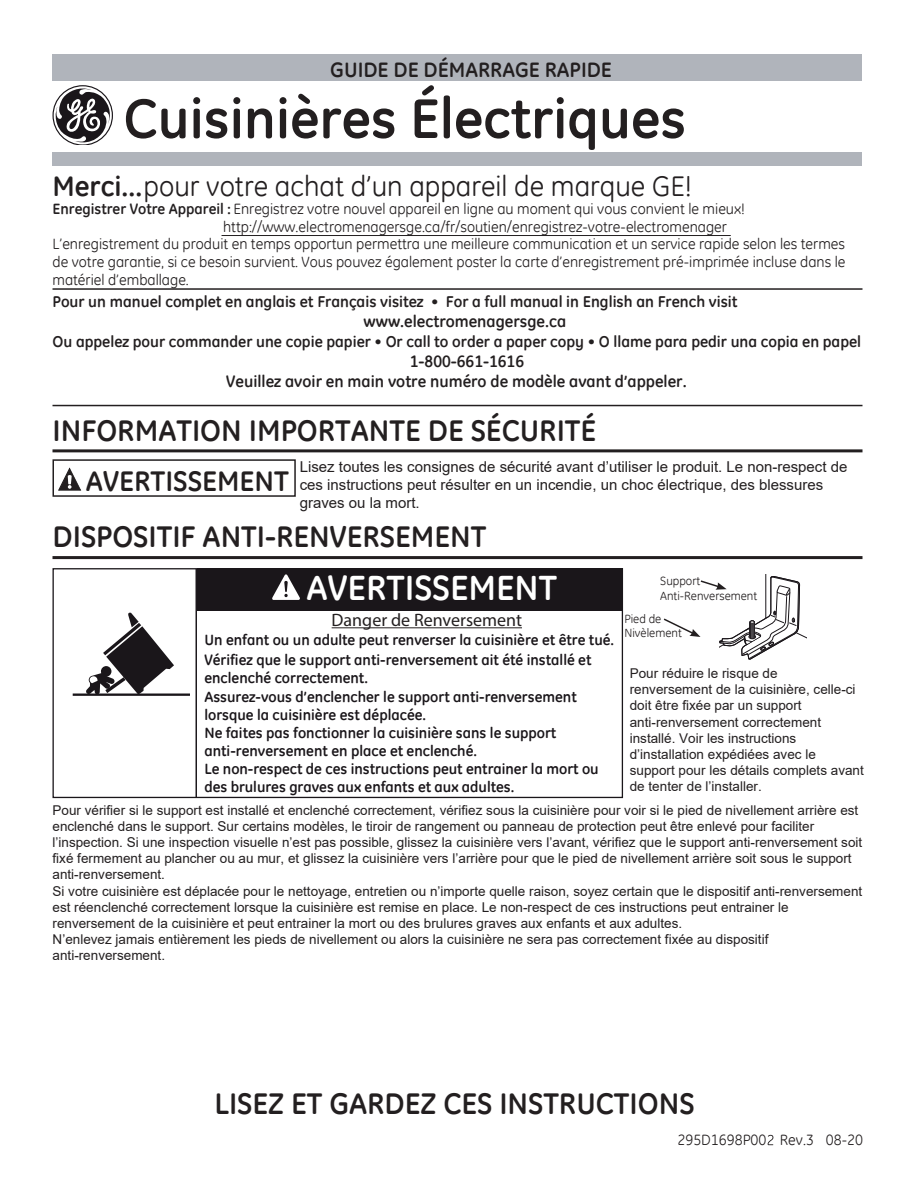
<style>
.page{position:relative;width:918px;height:1188px;background:#fff}
.page>*{position:absolute;margin:0;border:0;box-sizing:border-box;transform-origin:0 0}
.t1{font:700 56.7px "GE Inspira";color:#231f20}
.t2{font:700 35.25px "GE Inspira";color:#fff}
.t3{font:700 30px "GE Inspira";color:#231f20}
.t4{font:28.5px "GE Inspira";color:#231f20}
.t5{font:700 28.5px "GE Inspira";color:#231f20}
.t6{font:700 21px "GE Inspira";color:#231f20}
.t7{font:18px "Myriad Pro";color:#231f20}
.t8{font:700 16.5px/19.8px "GE Inspira";color:#231f20}
.t9{font:700 15.75px "GE Inspira";color:#231f20}
.t10{font:15px/18px "GE Inspira";color:#231f20}
.t11{font:700 15px/18.1px "GE Inspira";color:#1a161a}
.t12{font:15px/18px "Arial";color:#231f20}
.t13{font:13.5px/16.2px "Arial";color:#231f20}
.t14{font:12px/14.4px "GE Inspira";color:#231f20}
.s1{font-weight:700}
</style>
<div class="page">
<hr style="left:52px;top:449px;width:810px;height:3px;background:#231f20">
<svg style="left:58px;top:467px;width:24px;height:24px"></svg>
<div style="left:52px;top:459px;width:244px;height:38px;border:2px solid #231f20"></div>
<hr style="left:52px;top:405px;width:810px;height:1px;background:#231f20">
<hr style="left:52px;top:288px;width:810px;height:2px;background:#231f20">
<hr style="left:52px;top:556px;width:810px;height:3px;background:#231f20">
<svg style="left:86px;top:612px;width:88px;height:82px"></svg>
<hr style="left:73px;top:694px;width:117px;height:2px;background:#1a161a">
<div style="left:197px;top:568px;width:425px;height:43px;background:#1a161a"></div>
<hr style="left:196px;top:569px;width:1px;height:229px;background:#1a161a">
<svg style="left:272px;top:574px;width:28px;height:26px"></svg>
<svg style="left:662px;top:556px;width:145px;height:104px"></svg>
<div style="left:52px;top:54px;width:810px;height:27px;background:#b0b4bb"></div>
<svg style="left:53px;top:85px;width:60px;height:60px"></svg>
<div style="left:52px;top:152px;width:810px;height:14px;background:#b0b4bb"></div>
<hr style="left:332px;top:627px;width:190px;height:1px;background:#231f20">
<svg style="left:768px;top:1135px;width:5px;height:10px"></svg>
<hr style="left:222px;top:235px;width:509px;height:1px;background:#231f20">
<h3 class="t6" style="left:330px;top:56px;width:283px">GUIDE DE DÉMARRAGE RAPIDE</h3>
<h1 class="t1" style="left:123px;top:82px;width:564px">Cuisinières Électriques</h1>
<h3 class="t4" style="left:52px;top:168px;width:641px"><span class="s1">Merci...</span>pour votre achat d’un appareil de marque GE!</h3>
<p class="t10" style="left:223px;top:200px;width:523px;text-indent:-171px"><span class="s1">Enregistrer Votre Appareil :</span> Enregistrez votre nouvel appareil en ligne au moment qui vous convient le mieux! http://www.electromenagersge.ca/fr/soutien/enregistrez-votre-electromenager</p>
<p class="t10" style="left:52px;top:234px;width:795px;text-align:justify">L’enregistrement du produit en temps opportun permettra une meilleure communication et un service rapide selon les termes de votre garantie, si ce besoin survient. Vous pouvez également poster la carte d’enregistrement pré-imprimée incluse dans le matériel d’emballage.</p>
<p class="t9" style="left:52px;top:292px;width:687px">Pour un manuel complet en anglais et Français visitez • For a full manual in English an French visit</p>
<p class="t8" style="left:363px;top:311px;width:204px">www.electromenagersge.ca</p>
<p class="t9" style="left:52px;top:331px;width:810px">Ou appelez pour commander une copie papier • Or call to order a paper copy • O llame para pedir una copia en papel</p>
<p class="t8" style="left:226px;top:351px;width:462px;text-indent:184px">1-800-661-1616<br>Veuillez avoir en main votre numéro de modèle avant d’appeler.</p>
<h3 class="t3" style="left:53px;top:411px;width:545px">INFORMATION IMPORTANTE DE SÉCURITÉ</h3>
<h3 class="t5" style="left:86px;top:463px;width:204px">AVERTISSEMENT</h3>
<p class="t12" style="left:300px;top:458px;width:549px">Lisez toutes les consignes de sécurité avant d’utiliser le produit. Le non-respect de ces instructions peut résulter en un incendie, un choc électrique, des blessures graves ou la mort.</p>
<h3 class="t3" style="left:52px;top:518px;width:435px">DISPOSITIF ANTI-RENVERSEMENT</h3>
<h2 class="t2" style="left:307px;top:565px;width:252px">AVERTISSEMENT</h2>
<p class="t14" style="left:660px;top:574px;width:99px">Support<br>Anti-Renversement</p>
<p class="t14" style="left:624px;top:611px;width:59px">Pied de<br>Nivèlement</p>
<h3 class="t7" style="left:332px;top:609px;width:192px">Danger de Renversement</h3>
<p class="t11" style="left:204px;top:630px;width:411px;line-height:20px">Un enfant ou un adulte peut renverser la cuisinière et être tué.<br>Vérifiez que le support anti-renversement ait été installé et</p>
<p class="t11" style="left:204px;top:669px;width:396px">enclenché correctement.<br>Assurez-vous d’enclencher le support anti-renversement lorsque la cuisinière est déplacée.<br>Ne faites pas fonctionner la cuisinière sans le support anti-renversement en place et enclenché.<br>Le non-respect de ces instructions peut entrainer la mort ou des brulures graves aux enfants et aux adultes.</p>
<p class="t13" style="left:630px;top:665px;width:236px">Pour réduire le risque de<br>renversement de la cuisinière, celle-ci doit être fixée par un support anti-renversement correctement installé. Voir les instructions d’installation expédiées avec le support pour les détails complets avant de tenter de l’installer.</p>
<p class="t13" style="left:53px;top:802px;width:811px">Pour vérifier si le support est installé et enclenché correctement, vérifiez sous la cuisinière pour voir si le pied de nivellement arrière est enclenché dans le support. Sur certains modèles, le tiroir de rangement ou panneau de protection peut être enlevé pour faciliter l’inspection. Si une inspection visuelle n’est pas possible, glissez la cuisinière vers l’avant, vérifiez que le support anti-renversement soit fixé fermement au plancher ou au mur, et glissez la cuisinière vers l’arrière pour que le pied de nivellement arrière soit sous le support anti-renversement.<br>Si votre cuisinière est déplacée pour le nettoyage, entretien ou n’importe quelle raison, soyez certain que le dispositif anti-renversement est réenclenché correctement lorsque la cuisinière est remise en place. Le non-respect de ces instructions peut entrainer le renversement de la cuisinière et peut entrainer la mort ou des brulures graves aux enfants et aux adultes.<br>N’enlevez jamais entièrement les pieds de nivellement ou alors la cuisinière ne sera pas correctement fixée au dispositif anti-renversement.</p>
<h3 class="t3" style="left:214px;top:1085px;width:482px">LISEZ ET GARDEZ CES INSTRUCTIONS</h3>
<p class="t10" style="left:677px;top:1131px;width:91px">295D1698P00</p>
<p class="t10" style="left:780px;top:1131px;width:85px">Rev.3 08-20</p>
</div>
